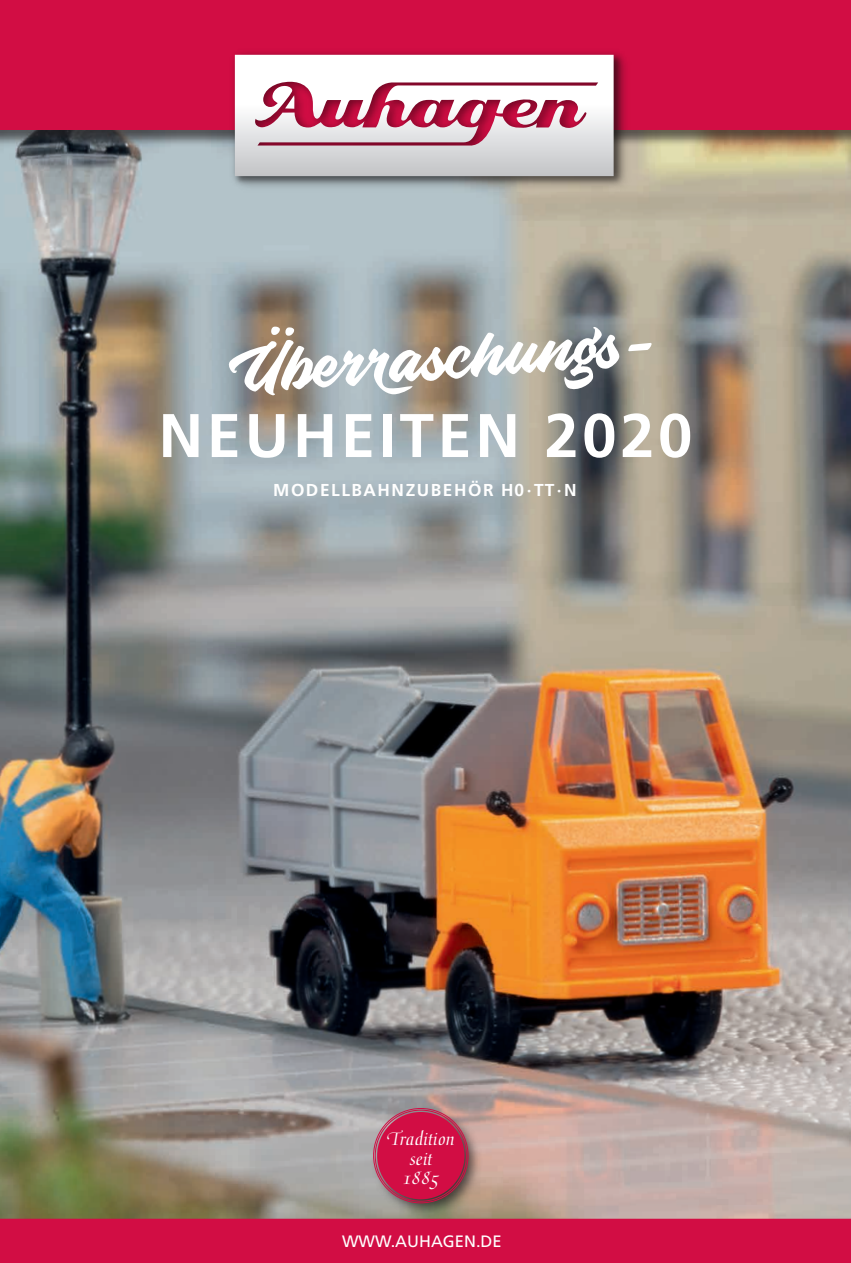
<style>
.page{position:relative;width:851px;height:1263px;background:#fff}
.page>*{position:absolute;margin:0;border:0;box-sizing:border-box;transform-origin:0 0}
.t1{font:88.5px "Knight Brush";color:#fff}
.t2{font:700 61.5px "Frutiger LT Com";letter-spacing:.06em;color:#fff}
.t3{font:19.8px/19.8px "Medici Script";color:#fff;text-align:center}
.t4{font:700 17.25px "Frutiger LT Com";letter-spacing:.09em;color:#fff}
.t5{font:16.5px "Frutiger LT Com";color:#fff}
</style>
<div class="page">
<img style="left:0;top:147px;width:850px;height:1072px">
<div style="left:0;top:0;width:850px;height:147px;background:#231f20;opacity:.65"></div>
<div style="left:0;top:0;width:850px;height:129px;background:#d20d44"></div>
<div style="left:231px;top:50px;width:402px;height:145px;background:#231f20;opacity:.37"></div>
<img style="left:226px;top:50px;width:404px;height:141px">
<svg style="left:235px;top:55px;width:378px;height:121px;background:#dec4cc"></svg>
<div style="left:0;top:1219px;width:850px;height:44px;background:#d20d44"></div>
<div style="left:370px;top:1105px;width:113px;height:113px;background:#231f20;opacity:.75"></div>
<div style="left:377px;top:1112px;width:87px;height:87px;background:#d20d44;border-radius:50%"></div>
<h1 class="t1" style="left:222px;top:322px;width:440px;rotate:-4deg">Überraschungs-</h1>
<h2 class="t2" style="left:159px;top:399px;width:535px">NEUHEITEN 2020</h2>
<p class="t4" style="left:273px;top:479px;width:305px">MODELLBAHNZUBEHÖR H0·TT·N</p>
<p class="t3" style="left:387px;top:1129px;width:69px">Tradition seit<br>1885</p>
<p class="t5" style="left:342px;top:1231px;width:161px">WWW.AUHAGEN.DE</p>
</div>
